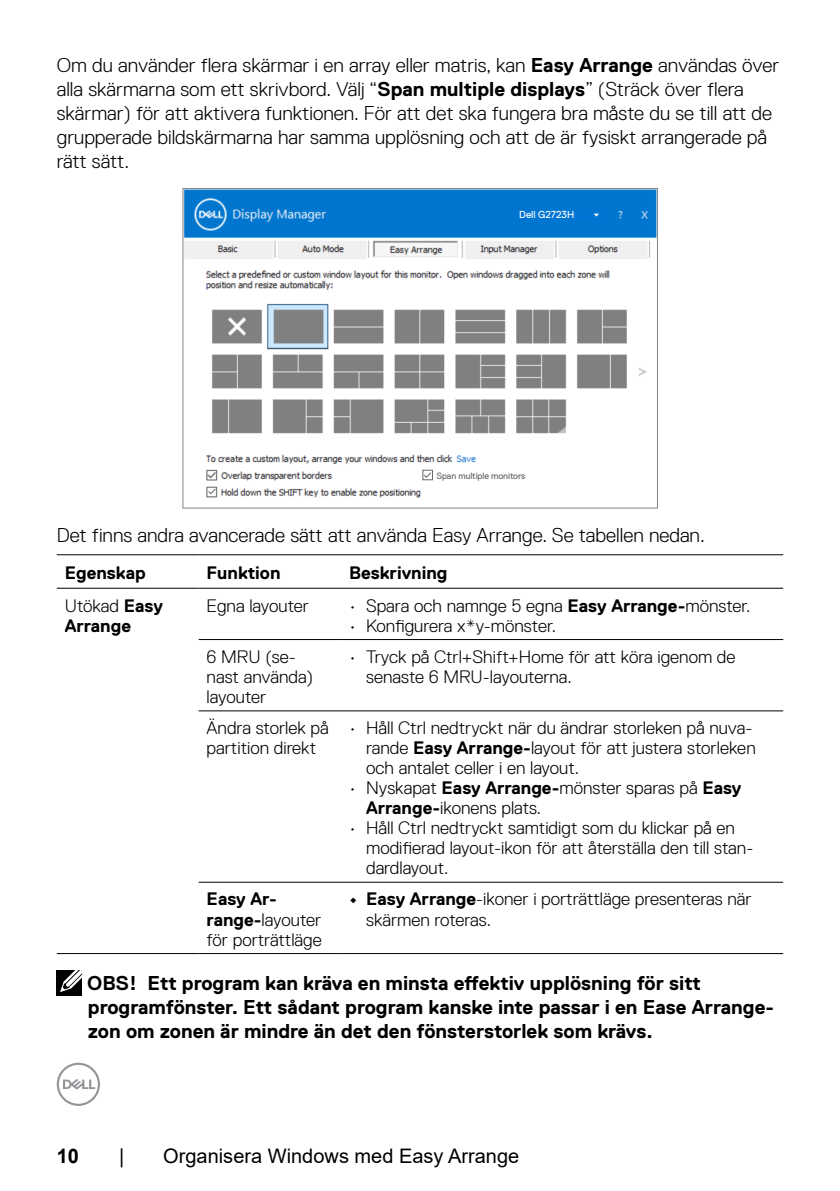
<style>
.page{position:relative;width:840px;height:1191px;background:#fff}
.page>*{position:absolute;margin:0;border:0;box-sizing:border-box;transform-origin:0 0}
.t1{font:300 20px/24px "Dell Replica";color:#000}
.t2{font:700 20px/24px "Dell Replica";color:#000}
.t3{font:20px "Arial";color:#000}
.t4{font:700 20px "Arial";color:#000}
.t5{font:300 18px/20px "Dell Replica";color:#000}
.t6{font:700 18px/20px "Dell Replica";color:#000}
.t7{font:10.2px "Dell Replica";color:#fff}
.t8{font:9px "Dell Replica";letter-spacing:-.01em;color:#686868}
.s1{font-weight:700}
.s2{font-weight:300}
</style>
<div class="page">
<svg style="left:57px;top:1062px;width:43px;height:44px"></svg>
<img style="left:182px;top:188px;width:475px;height:320px">
<div style="left:422px;top:470px;width:10px;height:10px;border:1px solid #686868"></div>
<div style="left:519px;top:210px;width:85px;height:11px;background:#0175d3"></div>
<svg style="left:423px;top:472px;width:8px;height:6px"></svg>
<svg style="left:208px;top:488px;width:8px;height:6px"></svg>
<hr style="left:57px;top:953px;width:141px;height:1px;background:#000">
<hr style="left:57px;top:554px;width:141px;height:1px;background:#000">
<hr style="left:198px;top:554px;width:143px;height:1px;background:#000">
<hr style="left:341px;top:554px;width:441px;height:1px;background:#000">
<hr style="left:57px;top:588px;width:141px;height:1px;background:#000">
<hr style="left:198px;top:588px;width:143px;height:1px;background:#000">
<hr style="left:341px;top:588px;width:441px;height:1px;background:#000">
<hr style="left:198px;top:639px;width:143px;height:1px;background:#000">
<hr style="left:341px;top:639px;width:441px;height:1px;background:#000">
<hr style="left:198px;top:710px;width:143px;height:1px;background:#000">
<hr style="left:341px;top:710px;width:441px;height:1px;background:#000">
<hr style="left:198px;top:882px;width:143px;height:1px;background:#000">
<hr style="left:341px;top:882px;width:441px;height:1px;background:#000">
<hr style="left:198px;top:953px;width:143px;height:1px;background:#000">
<hr style="left:341px;top:953px;width:441px;height:1px;background:#000">
<div style="left:57px;top:970px;width:25px;height:25px;background:#000"></div>
<svg style="left:60px;top:970px;width:22px;height:22px"></svg>
<p class="t1" style="left:57px;top:53px;width:723px">Om du använder flera skärmar i en array eller matris, kan <span class="s1">Easy Arrange</span> användas över alla skärmarna som ett skrivbord. Välj “<span class="s1">Span multiple displays</span>” (Sträck över flera skärmar) för att aktivera funktionen. För att det ska fungera bra måste du se till att de grupperade bildskärmarna har samma upplösning och att de är fysiskt arrangerade på rätt sätt.</p>
<p class="t7" style="left:519px;top:209px;width:57px">Dell G2723H</p>
<p class="t8" style="left:436px;top:470px;width:90px">Span multiple monitors</p>
<p class="t1" style="left:57px;top:523px;width:649px">Det finns andra avancerade sätt att använda Easy Arrange. Se tabellen nedan.</p>
<p class="t6" style="left:65px;top:563px;width:82px">Egenskap</p>
<p class="t6" style="left:206px;top:563px;width:75px">Funktion</p>
<p class="t6" style="left:349px;top:563px;width:100px">Beskrivning</p>
<p class="t6" style="left:65px;top:595px;width:100px"><span class="s2">Utökad</span> Easy<br>Arrange</p>
<p class="t5" style="left:206px;top:595px;width:104px">Egna layouter</p>
<p class="t5" style="left:349px;top:595px;width:402px">• Spara och namnge 5 egna <span class="s1">Easy Arrange-</span>mönster.</p>
<p class="t5" style="left:349px;top:615px;width:208px">• Konfigurera x*y-mönster.</p>
<p class="t5" style="left:206px;top:646px;width:108px">6 MRU (se&shy;nast använda) layouter</p>
<p class="t5" style="left:366px;top:646px;width:370px;text-indent:-17px">• Tryck på Ctrl+Shift+Home för att köra igenom de senaste 6 MRU-layouterna.</p>
<p class="t5" style="left:206px;top:718px;width:124px">Ändra storlek på partition direkt</p>
<p class="t5" style="left:366px;top:718px;width:391px;text-indent:-17px">• Håll Ctrl nedtryckt när du ändrar storleken på nuva&shy;rande <span class="s1">Easy Arrange-</span>layout för att justera storleken och antalet celler i en layout.</p>
<p class="t5" style="left:366px;top:778px;width:376px;text-indent:-17px">• Nyskapat <span class="s1">Easy Arrange-</span>mönster sparas på <span class="s1">Easy<br>Arrange-</span>ikonens plats.</p>
<p class="t5" style="left:366px;top:818px;width:388px;text-indent:-17px">• Håll Ctrl nedtryckt samtidigt som du klickar på en modifierad layout-ikon för att återställa den till stan&shy;dardlayout.</p>
<p class="t5" style="left:206px;top:889px;width:117px"><span class="s1">Easy Ar&shy;range-</span>layouter för porträttläge</p>
<p class="t5" style="left:366px;top:889px;width:387px;text-indent:-17px"><span class="s1">• Easy Arrange</span>-ikoner i porträttläge presenteras när skärmen roteras.</p>
<p class="t2" style="left:87px;top:971px;width:688px">OBS! Ett program kan kräva en minsta effektiv upplösning för sitt programfönster. Ett sådant program kanske inte passar i en Ease Arrange&shy;zon om zonen är mindre än det den fönsterstorlek som krävs.</p>
<p class="t4" style="left:57px;top:1141px;width:24px">10</p>
<p class="t3" style="left:119px;top:1141px;width:7px">|</p>
<p class="t3" style="left:163px;top:1141px;width:357px">Organisera Windows med Easy Arrange</p>
</div>
